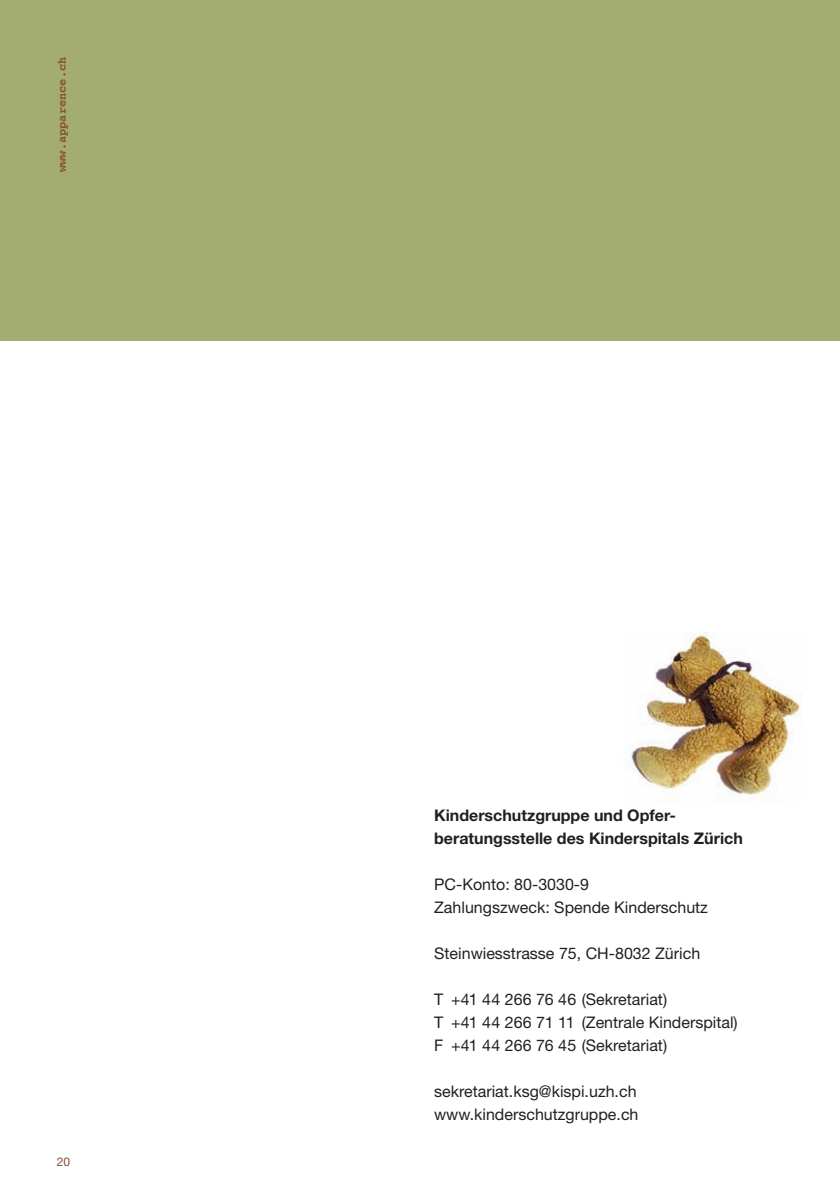
<style>
.page{position:relative;width:840px;height:1191px;background:#fff}
.page>*{position:absolute;margin:0;border:0;box-sizing:border-box;transform-origin:0 0}
.t1{font:16px/23px "Helvetica Neue LT Std";color:#231f20}
.t2{font:700 16px/23px "Helvetica Neue LT Std";color:#231f20}
.t3{font:700 12px "Courier";color:#8b522f}
.t4{font:12px "Helvetica Neue LT Std";color:#8b522f}
</style>
<div class="page">
<div style="left:0;top:0;width:839px;height:340px;background:#a3ac71"></div>
<img style="left:631px;top:634px;width:171px;height:161px">
<p class="t3" style="left:52px;top:172px;width:117px;rotate:-90deg">www.apparence.ch</p>
<p class="t4" style="left:57px;top:1154px;width:15px">20</p>
<p class="t2" style="left:434px;top:803px;width:310px">Kinderschutzgruppe und Opfer&shy;beratungsstelle des Kinderspitals Zürich</p>
<p class="t1" style="left:434px;top:872px;width:275px">PC-Konto: 80-3030-9<br>Zahlungszweck: Spende Kinderschutz</p>
<p class="t1" style="left:434px;top:941px;width:267px">Steinwiesstrasse 75, CH-8032 Zürich</p>
<p class="t1" style="left:434px;top:987px;width:305px">T +41 44 266 76 46 (Sekretariat)<br>T +41 44 266 71 11 (Zentrale Kinderspital)<br>F +41 44 266 76 45 (Sekretariat)</p>
<p class="t1" style="left:434px;top:1079px;width:206px">sekretariat.ksg@kispi.uzh.ch www.kinderschutzgruppe.ch</p>
</div>
